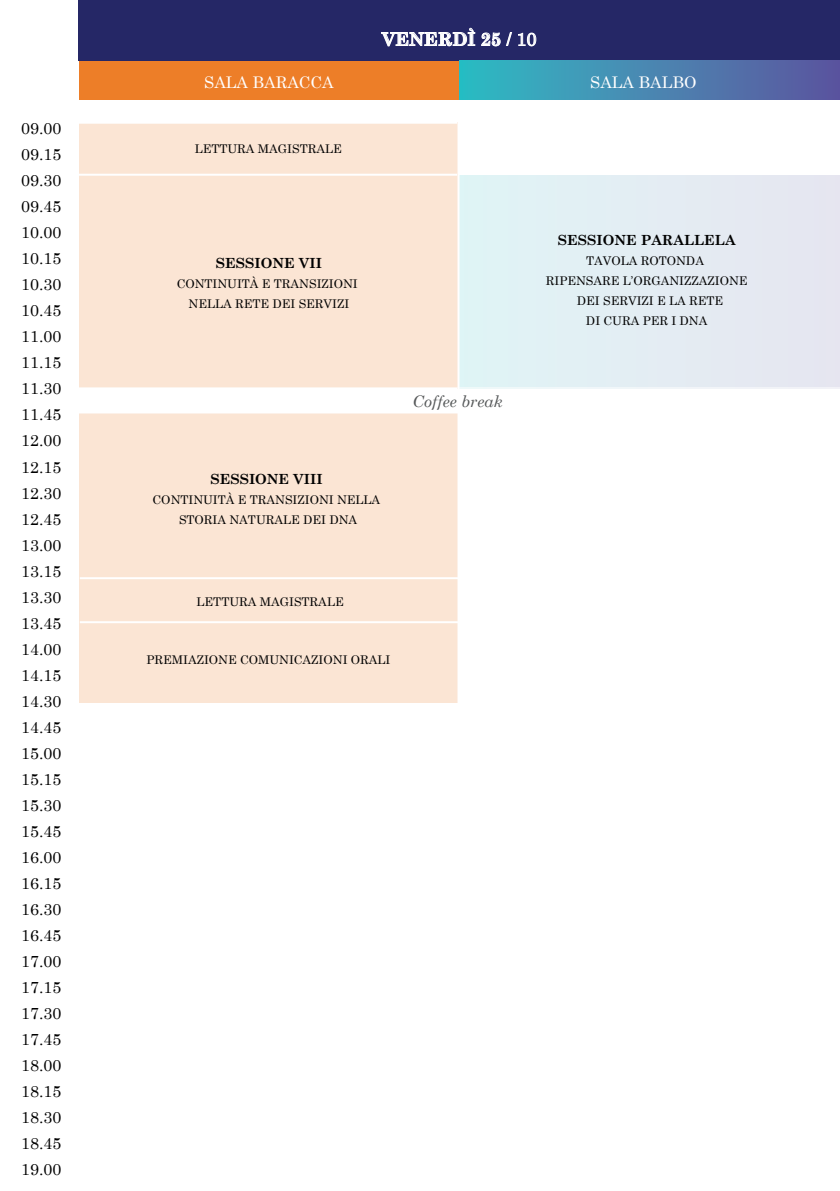
<style>
.page{position:relative;width:840px;height:1191px;background:#fff}
.page>*{position:absolute;margin:0;border:0;box-sizing:border-box;transform-origin:0 0}
.t1{font:700 18px "Century Schoolbook";color:#fff}
.t2{font:16px/26px "Century Schoolbook";color:#000;text-align:justify}
.t3{font:16px "Century Schoolbook";color:#fff}
.t4{font:italic 16px "Century Schoolbook";color:#555859}
.t5{font:700 14px "Century Schoolbook";color:#000}
.t6{font:12px/20px "Century Schoolbook";color:#000;text-align:center}
.s1{font-weight:400}
</style>
<div class="page">
<div style="left:458px;top:175px;width:381px;height:214px;background:#e4edf3"></div>
<div style="left:79px;top:123px;width:379px;height:266px;background:#fbe5d4"></div>
<div style="left:79px;top:413px;width:379px;height:290px;background:#fbe5d4"></div>
<hr style="left:78px;top:122px;width:379px;height:2px;background:#fff">
<hr style="left:78px;top:174px;width:379px;height:2px;background:#fff">
<hr style="left:80px;top:577px;width:378px;height:2px;background:#fff">
<hr style="left:80px;top:621px;width:378px;height:2px;background:#fff">
<hr style="left:457px;top:0;width:2px;height:1191px;background:#fff">
<div style="left:79px;top:0;width:760px;height:61px;background:#252766"></div>
<svg style="left:381px;top:28px;width:94px;height:18px"></svg>
<svg style="left:481px;top:32px;width:55px;height:14px"></svg>
<div style="left:79px;top:61px;width:379px;height:38px;background:#ed7e28"></div>
<div style="left:459px;top:61px;width:380px;height:38px;background:linear-gradient(to right,#2fbcc4,#5e539f)"></div>
<div style="left:75px;top:387px;width:764px;height:27px;background:#fff"></div>
<p class="t2" style="left:21px;top:114px;width:42px">09.00<br>09.15<br>09.30<br>09.45<br>10.00<br>10.15<br>10.30<br>10.45<br>11.00<br>11.15<br>11.30<br>11.45<br>12.00<br>12.15<br>12.30<br>12.45<br>13.00<br>13.15<br>13.30<br>13.45<br>14.00<br>14.15<br>14.30<br>14.45<br>15.00<br>15.15<br>15.30<br>15.45<br>16.00<br>16.15<br>16.30<br>16.45<br>17.00<br>17.15<br>17.30<br>17.45<br>18.00<br>18.15<br>18.30<br>18.45<br>19.00</p>
<h1 class="t1" style="left:381px;top:25px;width:156px">VENERDÌ 25 <span class="s1">/ 10</span></h1>
<h2 class="t3" style="left:204px;top:69px;width:131px">SALA BARACCA</h2>
<h2 class="t3" style="left:590px;top:69px;width:108px">SALA BALBO</h2>
<p class="t6" style="left:195px;top:138px;width:148px">LETTURA MAGISTRALE</p>
<p class="t5" style="left:216px;top:252px;width:107px">SESSIONE VII</p>
<p class="t6" style="left:177px;top:273px;width:182px">CONTINUITÀ E TRANSIZIONI<br>NELLA RETE DEI SERVIZI</p>
<p class="t5" style="left:210px;top:468px;width:114px">SESSIONE VIII</p>
<p class="t6" style="left:152px;top:489px;width:229px">CONTINUITÀ E TRANSIZIONI NELLA<br>STORIA NATURALE DEI DNA</p>
<h2 class="t4" style="left:412px;top:389px;width:92px">Coffee break</h2>
<p class="t6" style="left:196px;top:590px;width:148px">LETTURA MAGISTRALE</p>
<p class="t6" style="left:146px;top:648px;width:245px">PREMIAZIONE COMUNICAZIONI ORALI</p>
<p class="t5" style="left:557px;top:229px;width:179px">SESSIONE PARALLELA</p>
<p class="t6" style="left:545px;top:249px;width:203px">TAVOLA ROTONDA<br>RIPENSARE L’ORGANIZZAZIONE<br>DEI SERVIZI E LA RETE<br>DI CURA PER I DNA</p>
</div>
